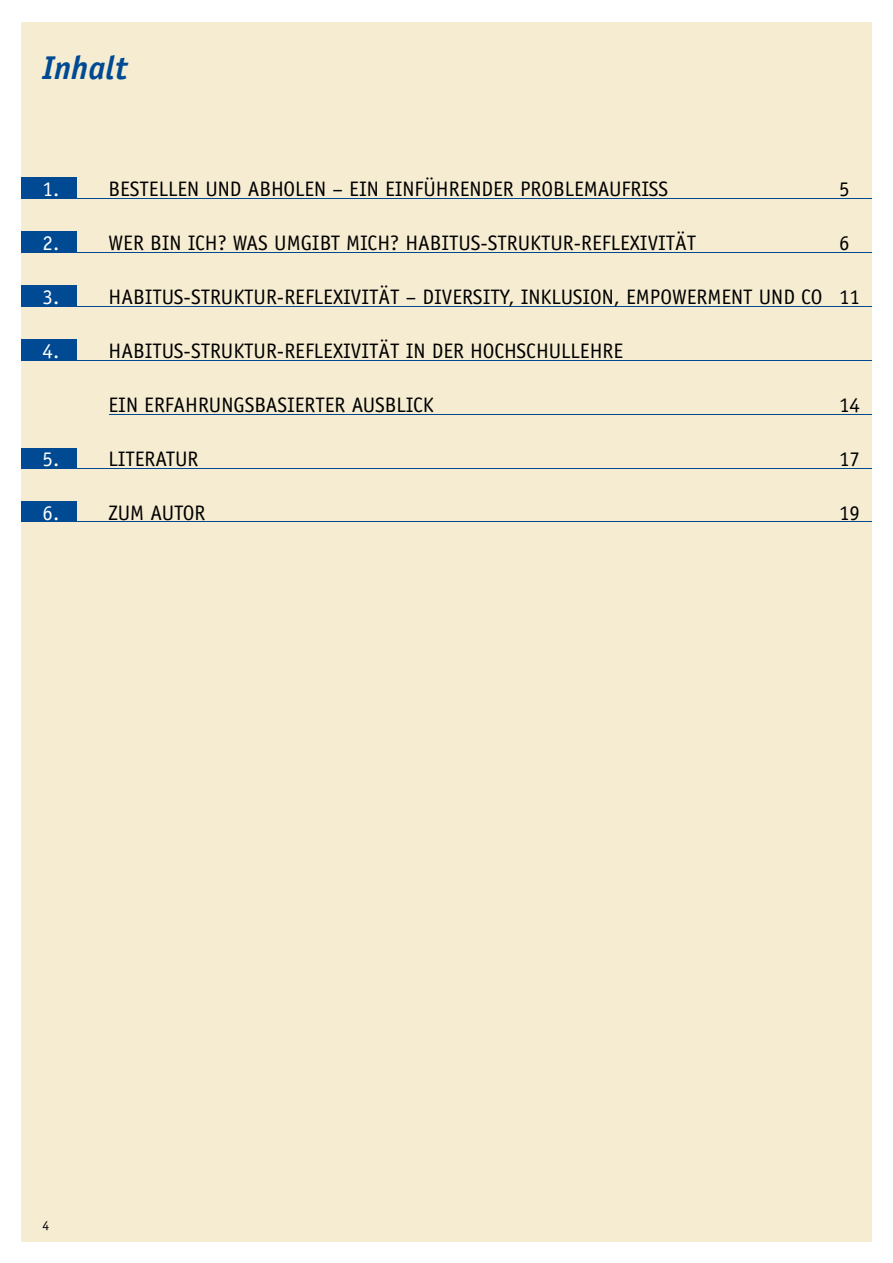
<style>
.page{position:relative;width:893px;height:1263px;background:#fff}
.page>*{position:absolute;margin:0;border:0;box-sizing:border-box;transform-origin:0 0}
.t1{font:italic 700 33px "Officina Sans";color:#004a93}
.t2{font:21px "Officina Sans";color:#000}
.t3{font:13.5px "Officina Sans";color:#000}
.s1{color:#fff}
</style>
<div class="page">
<div style="left:21px;top:22px;width:851px;height:1220px;background:#f5ecd1"></div>
<div style="left:21px;top:177px;width:56px;height:21px;background:#004a93"></div>
<hr style="left:21px;top:198px;width:851px;height:1px;background:#004a93">
<div style="left:21px;top:231px;width:56px;height:21px;background:#004a93"></div>
<hr style="left:21px;top:252px;width:851px;height:1px;background:#004a93">
<div style="left:21px;top:285px;width:56px;height:21px;background:#004a93"></div>
<hr style="left:21px;top:306px;width:851px;height:1px;background:#004a93">
<div style="left:21px;top:340px;width:56px;height:20px;background:#004a93"></div>
<hr style="left:21px;top:360px;width:851px;height:1px;background:#004a93">
<div style="left:21px;top:448px;width:56px;height:20px;background:#004a93"></div>
<hr style="left:21px;top:468px;width:851px;height:1px;background:#004a93">
<div style="left:21px;top:501px;width:56px;height:20px;background:#004a93"></div>
<hr style="left:21px;top:521px;width:851px;height:1px;background:#004a93">
<hr style="left:109px;top:414px;width:763px;height:1px;background:#004a93">
<h1 class="t1" style="left:43px;top:47px;width:87px">Inhalt</h1>
<p class="t2" style="left:43px;top:177px;width:89px"><span class="s1">1.</span> BESTELLEN</p>
<p class="t2" style="left:205px;top:177px;width:13px">UND</p>
<p class="t2" style="left:248px;top:177px;width:58px">ABHOLEN</p>
<p class="t2" style="left:333px;top:177px;width:116px">– EIN EINFÜHRENDER</p>
<p class="t2" style="left:520px;top:177px;width:45px">PROBLEMAUFR</p>
<p class="t2" style="left:641px;top:177px;width:15px">ISS</p>
<p class="t2" style="left:839px;top:177px;width:12px">5</p>
<p class="t2" style="left:43px;top:231px;width:467px"><span class="s1">2.</span> WER BIN ICH? WAS UMGIBT MICH? HABITUS-STRUKTUR</p>
<p class="t2" style="left:574px;top:231px;width:29px">-REFLE</p>
<p class="t2" style="left:630px;top:231px;width:63px">XIVITÄT</p>
<p class="t2" style="left:839px;top:231px;width:12px">6</p>
<p class="t2" style="left:43px;top:285px;width:170px"><span class="s1">3.</span> HABITUS-STRUKTUR</p>
<p class="t2" style="left:277px;top:285px;width:29px">-REFLE</p>
<p class="t2" style="left:333px;top:285px;width:120px">XIVITÄT – DIVERS</p>
<p class="t2" style="left:483px;top:285px;width:50px">ITY, INKLUS</p>
<p class="t2" style="left:583px;top:285px;width:102px">ION , EMPOWERMENT</p>
<p class="t2" style="left:759px;top:285px;width:13px">UND</p>
<p class="t2" style="left:801px;top:285px;width:60px">CO 11</p>
<p class="t2" style="left:43px;top:339px;width:170px"><span class="s1">4.</span> HABITUS-STRUKTUR</p>
<p class="t2" style="left:277px;top:339px;width:29px">-REFLE</p>
<p class="t2" style="left:333px;top:339px;width:110px">XIVITÄT IN DER</p>
<p class="t2" style="left:470px;top:339px;width:78px">HOCHSCHULLEHRE</p>
<p class="t2" style="left:109px;top:393px;width:48px">EIN ERFAHRUN</p>
<p class="t2" style="left:233px;top:393px;width:23px">GSBAS</p>
<p class="t2" style="left:287px;top:393px;width:19px">IERTER</p>
<p class="t2" style="left:352px;top:393px;width:23px">AUSBL</p>
<p class="t2" style="left:406px;top:393px;width:23px">ICK</p>
<p class="t2" style="left:839px;top:393px;width:22px">14</p>
<p class="t2" style="left:42px;top:447px;width:94px"><span class="s1">5.</span> LITERATUR</p>
<p class="t2" style="left:839px;top:447px;width:22px">17</p>
<p class="t2" style="left:42px;top:500px;width:158px"><span class="s1">6.</span> ZUM AUTOR</p>
<p class="t2" style="left:839px;top:500px;width:22px">19</p>
<p class="t3" style="left:43px;top:1218px;width:8px">4</p>
</div>
